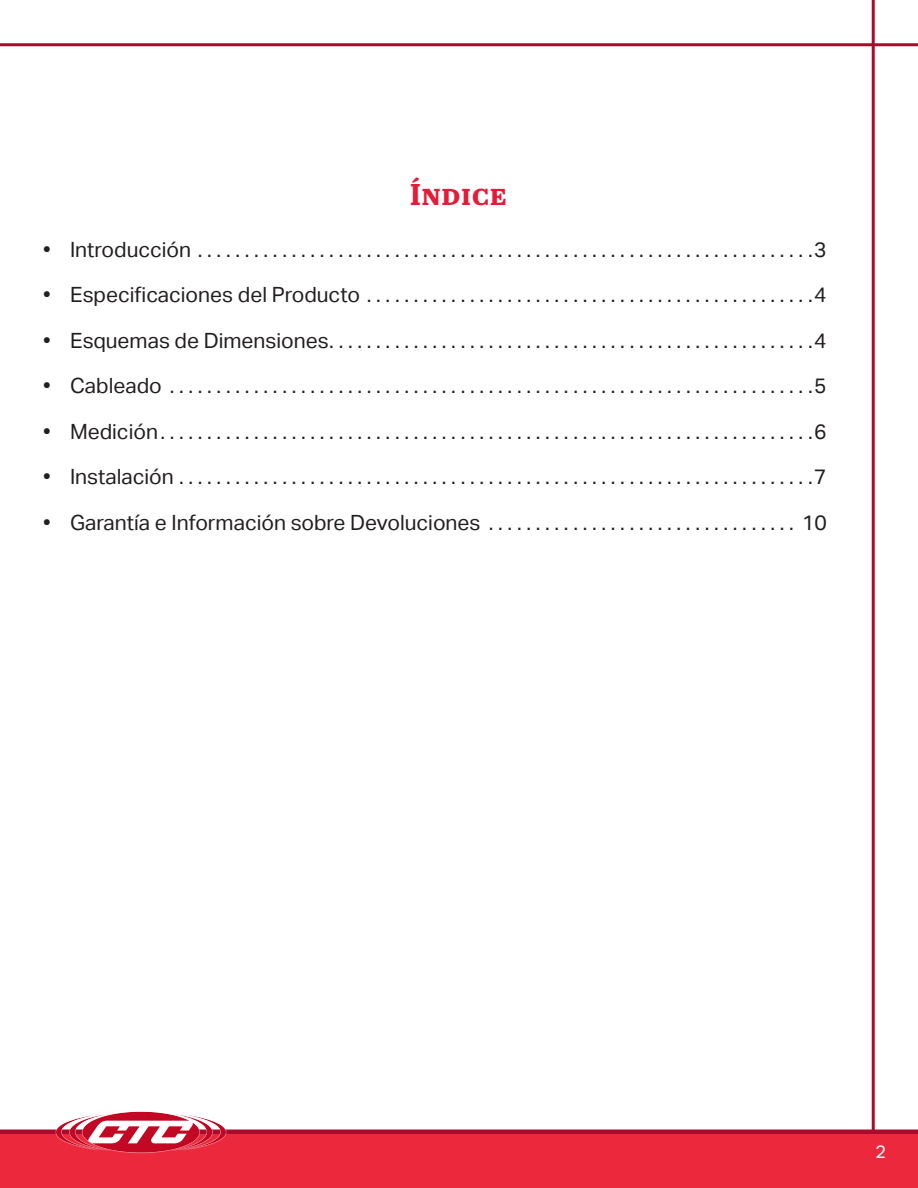
<style>
.page{position:relative;width:918px;height:1188px;background:#fff}
.page>*{position:absolute;margin:0;border:0;box-sizing:border-box;transform-origin:0 0}
.Heading{font:700 30px "Abril Text";letter-spacing:.02em;color:#e31c37}
.t1{font:21px "Aktiv Grotesk";color:#231f20}
.t2{font:18px "Aktiv Grotesk";color:#fff}
</style>
<div class="page">
<hr style="left:872px;top:0;width:3px;height:1188px;background:#aa0a2b">
<div style="left:0;top:1134px;width:918px;height:54px;background:#eb283c"></div>
<hr style="left:0;top:1130px;width:918px;height:4px;background:#aa0a2b">
<hr style="left:0;top:43px;width:918px;height:3px;background:#aa0a2b">
<img style="left:56px;top:1111px;width:170px;height:43px">
<p class="Heading" style="left:410px;top:173px;width:98px">Índice</p>
<p class="t1" style="left:43px;top:237px;width:785px">• Introducción . . . . . . . . . . . . . . . . . . . . . . . . . . . . . . . . . . . . . . . . . . . . . . . . . . . . . . . . . . . . . . . . . 3</p>
<p class="t1" style="left:43px;top:283px;width:785px">• Especificaciones del Producto . . . . . . . . . . . . . . . . . . . . . . . . . . . . . . . . . . . . . . . . . . . . . . . 4</p>
<p class="t1" style="left:43px;top:328px;width:785px">• Esquemas de Dimensiones . . . . . . . . . . . . . . . . . . . . . . . . . . . . . . . . . . . . . . . . . . . . . . . . . . . 4</p>
<p class="t1" style="left:43px;top:374px;width:785px">• Cableado . . . . . . . . . . . . . . . . . . . . . . . . . . . . . . . . . . . . . . . . . . . . . . . . . . . . . . . . . . . . . . . . . . . . 5</p>
<p class="t1" style="left:43px;top:419px;width:785px">• Medición . . . . . . . . . . . . . . . . . . . . . . . . . . . . . . . . . . . . . . . . . . . . . . . . . . . . . . . . . . . . . . . . . . . . . 6</p>
<p class="t1" style="left:43px;top:465px;width:785px">• Instalación . . . . . . . . . . . . . . . . . . . . . . . . . . . . . . . . . . . . . . . . . . . . . . . . . . . . . . . . . . . . . . . . . . . 7</p>
<p class="t1" style="left:43px;top:510px;width:785px">• Garantía e Información sobre Devoluciones . . . . . . . . . . . . . . . . . . . . . . . . . . . . . . . . . 10</p>
<p class="t2" style="left:875px;top:1142px;width:12px">2</p>
</div>
